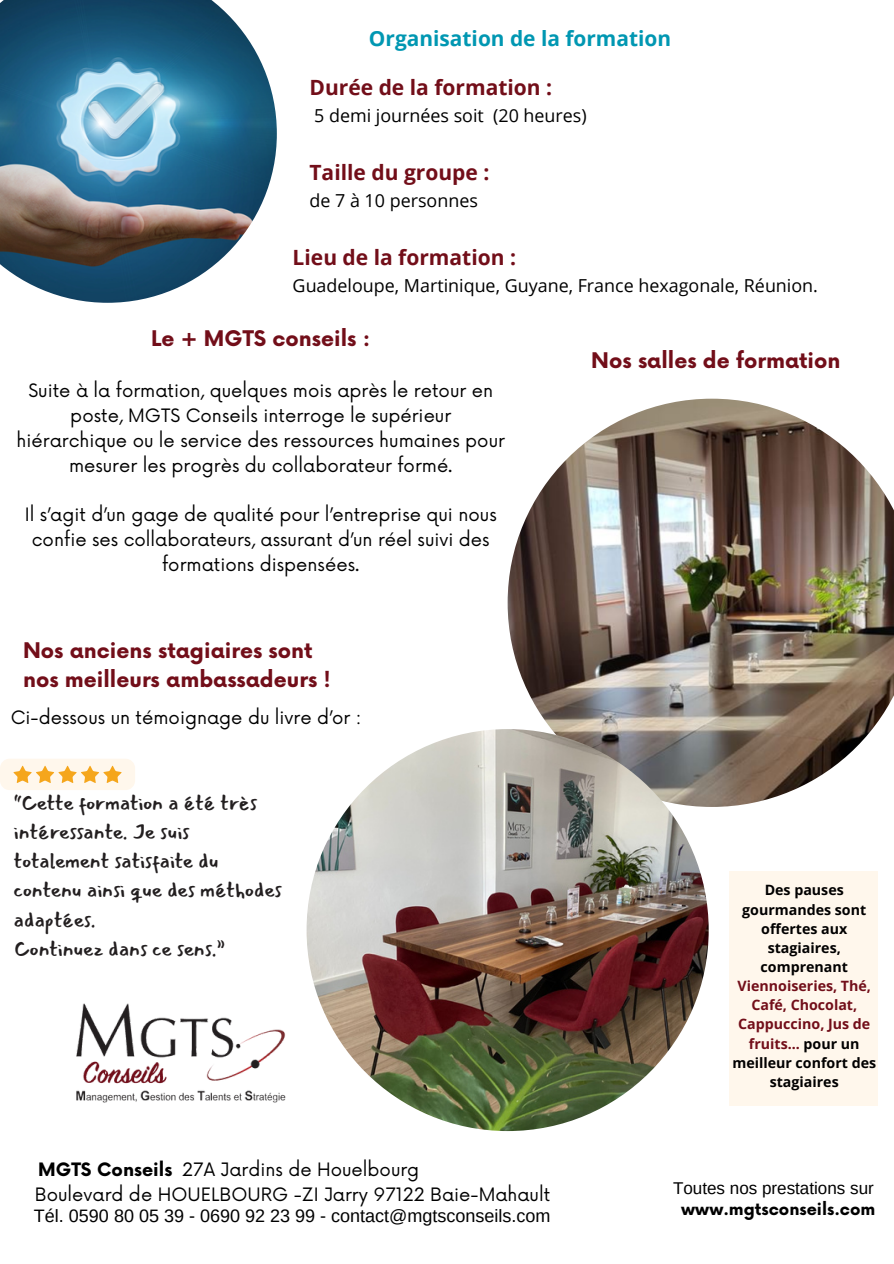
<style>
.page{position:relative;width:894px;height:1264px;background:#fff}
.page>*{position:absolute;margin:0;border:0;box-sizing:border-box;transform-origin:0 0}
.t1{font:21px/29.2px "Mansalva";color:#231f20}
.t2{font:700 21px/29.2px "Now";color:#720e19}
.t3{font:700 21px "Open Sans";color:#720e19}
.t4{font:700 20.85px "Open Sans";color:#0097b2}
.t5{font:18px/24.8px "Now";color:#000;text-align:center}
.t6{font:18px "Arimo";color:#000}
.t7{font:700 18px "Now";color:#000}
.t8{font:17.85px "Open Sans";color:#000}
.t9{font:17.1px "Arimo";color:#000}
.t10{font:700 16.5px "Now";color:#000}
.t11{font:700 14.25px/19.2px "Open Sans";color:#000;text-align:center}
.s1{color:#720e19}
</style>
<div class="page">
<img style="left:0;top:0;width:277px;height:303px">
<img style="left:507px;top:398px;width:386px;height:409px">
<img style="left:306px;top:729px;width:402px;height:402px;border-radius:50%">
<img style="left:76px;top:1003px;width:210px;height:100px">
<div style="left:0;top:758px;width:135px;height:32px;background:#fff7ec;border-radius:10px"></div>
<svg style="left:13px;top:765px;width:109px;height:18px"></svg>
<div style="left:728px;top:871px;width:149px;height:234px;background:#fff7ec"></div>
<h4 class="t4" style="left:369px;top:24px;width:303px">Organisation de la formation</h4>
<h1 class="t3" style="left:309px;top:73px;width:244px">Durée de la formation :</h1>
<h1 class="t8" style="left:314px;top:103px;width:274px">5 demi journées soit (20 heures)</h1>
<h4 class="t3" style="left:309px;top:158px;width:181px">Taille du groupe :</h4>
<h4 class="t8" style="left:309px;top:188px;width:170px">de 7 à 10 personnes</h4>
<h4 class="t3" style="left:292px;top:243px;width:225px">Lieu de la formation :</h4>
<h4 class="t8" style="left:292px;top:273px;width:526px">Guadeloupe, Martinique, Guyane, France hexagonale, Réunion.</h4>
<h1 class="t2" style="left:151px;top:325px;width:220px">Le + MGTS conseils :</h1>
<p class="t5" style="left:17px;top:379px;width:489px">Suite à la formation, quelques mois après le retour en poste, MGTS Conseils interroge le supérieur hiérarchique ou le service des ressources humaines pour mesurer les progrès du collaborateur formé.</p>
<h1 class="t5" style="left:25px;top:503px;width:473px">Il s’agit d’un gage de qualité pour l’entreprise qui nous confie ses collaborateurs, assurant d’un réel suivi des formations dispensées.</h1>
<p class="t2" style="left:591px;top:347px;width:250px">Nos salles de formation</p>
<h4 class="t2" style="left:23px;top:637px;width:309px">Nos anciens stagiaires sont nos meilleurs ambassadeurs !</h4>
<h4 class="t5" style="left:11px;top:706px;width:352px">Ci-dessous un témoignage du livre d’or :</h4>
<h2 class="t1" style="left:14px;top:787px;width:269px">“Cette formation a été très intéressante. Je suis totalement satisfaite du contenu ainsi que des méthodes adaptées.<br>Continuez dans ce sens.”</h2>
<h4 class="t5" style="left:35px;top:1157px;width:516px;line-height:25.8px;text-align:left;text-indent:147px">27A Jardins de Houelbourg<br>Boulevard de HOUELBOURG -ZI Jarry 97122 Baie-Mahault</h4>
<p class="t7" style="left:38px;top:1160px;width:136px">MGTS Conseils</p>
<p class="t6" style="left:34px;top:1205px;width:518px">Tél. 0590 80 05 39 - 0690 92 23 99 - contact@mgtsconseils.com</p>
<h3 class="t11" style="left:732px;top:880px;width:145px">Des pauses gourmandes sont offertes aux stagiaires, comprenant<br><span class="s1">Viennoiseries, Thé,<br>Café, Chocolat,<br>Cappuccino, Jus de fruits...</span> pour un meilleur confort des stagiaires</h3>
<p class="t9" style="left:672px;top:1177px;width:202px">Toutes nos prestations sur</p>
<p class="t10" style="left:681px;top:1199px;width:196px">www.mgtsconseils.com</p>
</div>
